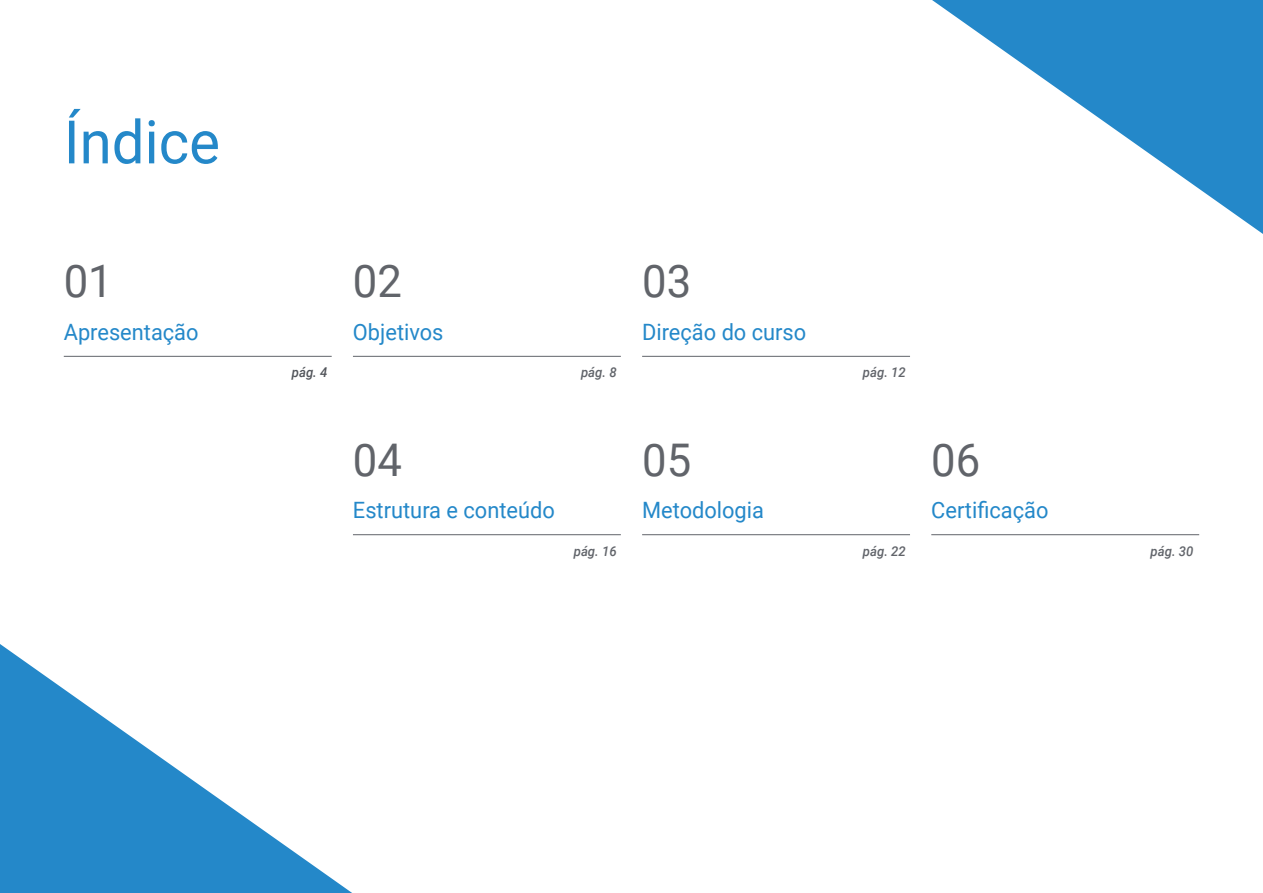
<style>
.page{position:relative;width:1263px;height:893px;background:#fff}
.page>*{position:absolute;margin:0;border:0;box-sizing:border-box;transform-origin:0 0}
.t1{font:60px "Roboto";color:#2488c9}
.t2{font:45px "Roboto";color:#61646a}
.t3{font:22.5px "Roboto";color:#2488c9}
.t4{font:italic 500 13.5px "Roboto";color:#61646a}
.t5{font:italic 500 13.5px "Roboto";color:#52555b}
</style>
<div class="page">
<svg style="left:0;top:644px;width:352px;height:249px"></svg>
<svg style="left:932px;top:0;width:331px;height:234px"></svg>
<hr style="left:64px;top:356px;width:268px;height:1px;background:#61646a">
<hr style="left:353px;top:356px;width:268px;height:1px;background:#61646a">
<hr style="left:642px;top:356px;width:268px;height:1px;background:#61646a">
<hr style="left:642px;top:534px;width:268px;height:1px;background:#61646a">
<hr style="left:931px;top:534px;width:268px;height:1px;background:#61646a">
<hr style="left:353px;top:534px;width:268px;height:1px;background:#61646a">
<h1 class="t1" style="left:64px;top:100px;width:158px">Índice</h1>
<h2 class="t2" style="left:64px;top:250px;width:51px">01</h2>
<h2 class="t2" style="left:353px;top:250px;width:51px">02</h2>
<h2 class="t2" style="left:642px;top:250px;width:51px">03</h2>
<p class="t3" style="left:64px;top:316px;width:136px">Apresentação</p>
<p class="t3" style="left:353px;top:316px;width:92px">Objetivos</p>
<p class="t3" style="left:642px;top:316px;width:166px">Direção do curso</p>
<p class="t5" style="left:292px;top:363px;width:37px">pág. 4</p>
<p class="t4" style="left:581px;top:363px;width:37px">pág. 8</p>
<p class="t4" style="left:863px;top:363px;width:44px">pág. 12</p>
<h2 class="t2" style="left:353px;top:428px;width:51px">04</h2>
<h2 class="t2" style="left:642px;top:428px;width:51px">05</h2>
<h2 class="t2" style="left:931px;top:428px;width:51px">06</h2>
<p class="t3" style="left:353px;top:494px;width:203px">Estrutura e conteúdo</p>
<p class="t3" style="left:642px;top:494px;width:123px">Metodologia</p>
<p class="t4" style="left:574px;top:542px;width:44px">pág. 16</p>
<p class="t3" style="left:931px;top:494px;width:119px">Certificação</p>
<p class="t4" style="left:863px;top:542px;width:44px">pág. 22</p>
<p class="t4" style="left:1151px;top:542px;width:44px">pág. 30</p>
</div>
